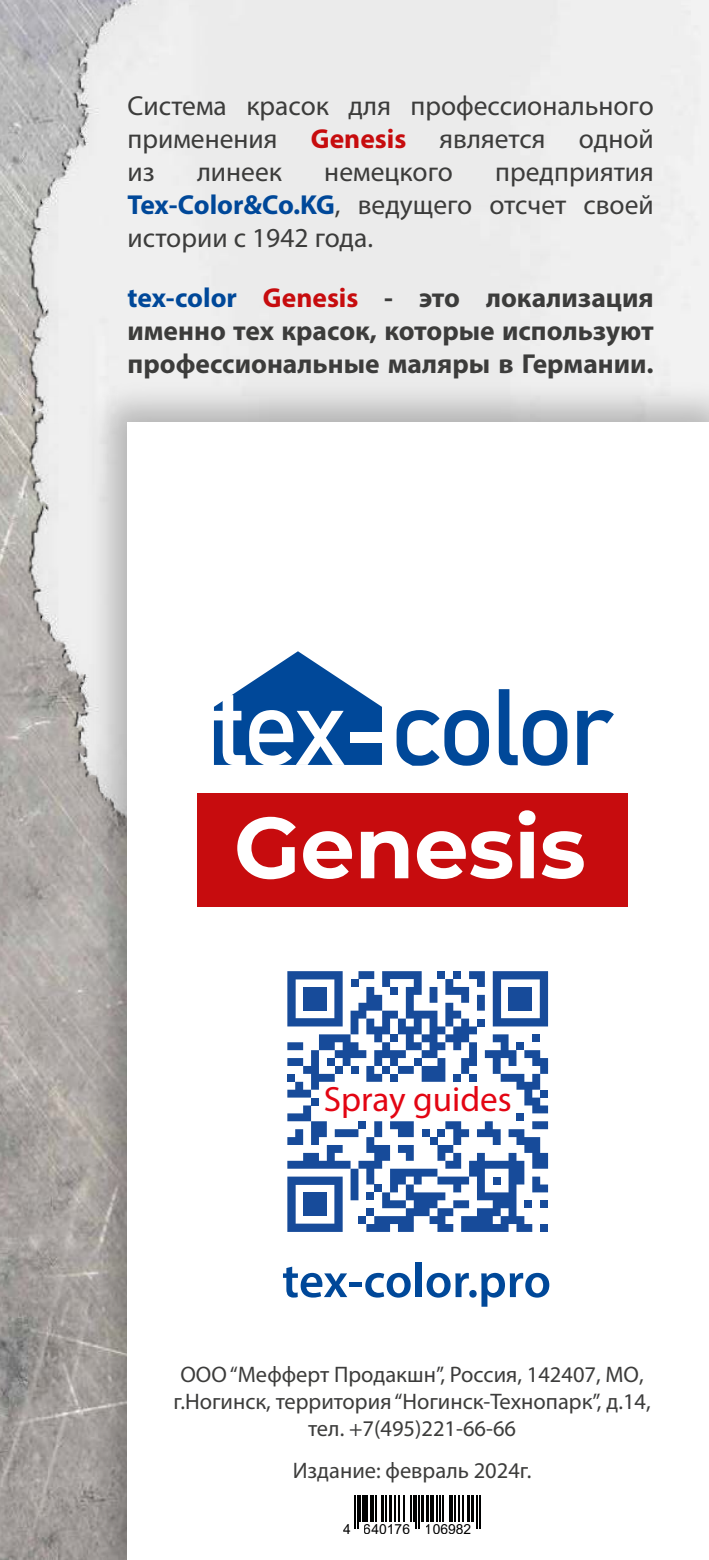
<style>
.page{position:relative;width:709px;height:1560px;background:#fff}
.page>*{position:absolute;margin:0;border:0;box-sizing:border-box;transform-origin:0 0}
.t1{font:35.25px "Myriad Pro";color:#e30513}
.t2{font:27.5px/33px "Myriad Pro";color:#3c3c3b;text-align:justify}
.t3{font:700 27.5px/33px "Myriad Pro";color:#3c3c3b;text-align:justify}
.t4{font:22.5px/27px "Myriad Pro";color:#3c3c3b;text-align:center}
.t5{font:14px "Arial";color:#000101}
.s1{font-weight:700;color:#c70c0e}
.s2{font-weight:700;color:#004899}
.s3{color:#004899}
.s4{color:#c70c0e}
</style>
<div class="page">
<img style="left:0;top:0;width:74px;height:1559px">
<img style="left:18px;top:0;width:691px;height:1404px">
<img style="left:74px;top:369px;width:635px;height:1190px">
<div style="left:128px;top:422px;width:581px;height:1137px;background:#fff"></div>
<svg style="left:283px;top:1266px;width:64px;height:31px"></svg>
<svg style="left:349px;top:1282px;width:12px;height:3px"></svg>
<svg style="left:365px;top:1272px;width:46px;height:25px"></svg>
<div style="left:415px;top:1262px;width:6px;height:34px;background:#004899"></div>
<svg style="left:426px;top:1272px;width:43px;height:25px"></svg>
<div style="left:469px;top:1289px;width:7px;height:8px;background:#004899;border-radius:50%"></div>
<svg style="left:481px;top:1272px;width:68px;height:34px"></svg>
<svg style="left:396px;top:710px;width:93px;height:55px"></svg>
<svg style="left:499px;top:689px;width:18px;height:76px"></svg>
<svg style="left:523px;top:710px;width:44px;height:55px"></svg>
<svg style="left:577px;top:710px;width:37px;height:54px"></svg>
<svg style="left:213px;top:651px;width:169px;height:114px"></svg>
<div style="left:351px;top:732px;width:35px;height:10px;background:#fff"></div>
<div style="left:197px;top:793px;width:431px;height:114px;background:#c70c0e"></div>
<svg style="left:237px;top:816px;width:59px;height:63px"></svg>
<svg style="left:303px;top:831px;width:49px;height:47px"></svg>
<svg style="left:361px;top:831px;width:47px;height:47px"></svg>
<svg style="left:417px;top:831px;width:95px;height:47px"></svg>
<svg style="left:518px;top:810px;width:17px;height:68px"></svg>
<svg style="left:541px;top:831px;width:42px;height:47px"></svg>
<svg style="left:287px;top:971px;width:261px;height:260px"></svg>
<div style="left:303px;top:986px;width:24px;height:24px;background:#174b9a"></div>
<div style="left:508px;top:986px;width:24px;height:24px;background:#174b9a"></div>
<div style="left:303px;top:1192px;width:24px;height:23px;background:#174b9a"></div>
<hr style="left:354px;top:1495px;width:2px;height:32px;background:#000101">
<hr style="left:357px;top:1495px;width:1px;height:32px;background:#000101">
<svg style="left:360px;top:1495px;width:1px;height:25px"></svg>
<div style="left:362px;top:1495px;width:5px;height:25px;background:#000101"></div>
<hr style="left:370px;top:1495px;width:4px;height:25px;background:#000101">
<hr style="left:375px;top:1495px;width:2px;height:25px;background:#000101">
<hr style="left:381px;top:1495px;width:2px;height:25px;background:#000101">
<svg style="left:385px;top:1495px;width:1px;height:25px"></svg>
<hr style="left:389px;top:1495px;width:2px;height:25px;background:#000101">
<svg style="left:394px;top:1495px;width:5px;height:25px"></svg>
<hr style="left:403px;top:1495px;width:2px;height:25px;background:#000101">
<svg style="left:410px;top:1495px;width:4px;height:25px"></svg>
<hr style="left:415px;top:1495px;width:2px;height:32px;background:#000101">
<hr style="left:418px;top:1495px;width:1px;height:32px;background:#000101">
<hr style="left:421px;top:1495px;width:2px;height:25px;background:#000101">
<hr style="left:426px;top:1495px;width:3px;height:25px;background:#000101">
<hr style="left:430px;top:1495px;width:4px;height:25px;background:#000101">
<svg style="left:437px;top:1495px;width:6px;height:25px"></svg>
<hr style="left:449px;top:1495px;width:4px;height:25px;background:#000101">
<svg style="left:454px;top:1495px;width:9px;height:25px"></svg>
<hr style="left:467px;top:1495px;width:3px;height:25px;background:#000101">
<hr style="left:471px;top:1495px;width:3px;height:25px;background:#000101">
<hr style="left:476px;top:1495px;width:2px;height:32px;background:#000101">
<hr style="left:479px;top:1495px;width:1px;height:32px;background:#000101">
<p class="t2" style="left:128px;top:91px;width:527px">Система красок для профессионального применения <span class="s1">Genesis</span> является одной из</p>
<p class="t2" style="left:128px;top:157px;width:527px;text-indent:367px">предприятия <span class="s2">Tex-Color&amp;Co.KG</span>, ведущего отсчет своей истории с 1942 года.</p>
<p class="t3" style="left:128px;top:284px;width:527px"><span class="s3">tex-color</span> <span class="s4">Genesis</span> - это локализация именно тех красок, которые используют профессиональные маляры в Германии.</p>
<p class="t2" style="left:197px;top:157px;width:86px">линеек</p>
<p class="t2" style="left:324px;top:157px;width:130px">немецкого</p>
<p class="t1" style="left:324px;top:1085px;width:190px">Spray guides</p>
<p class="t4" style="left:173px;top:1362px;width:479px">ООО “Мефферт Продакшн”, Россия, 142407, МО, г.Ногинск, территория “Ногинск-Технопарк”, д.14, тел. +7(495)221-66-66</p>
<p class="t4" style="left:293px;top:1458px;width:240px">Издание: февраль 2024г.</p>
<p class="t5" style="left:343px;top:1520px;width:129px">4 640176 106982</p>
</div>
